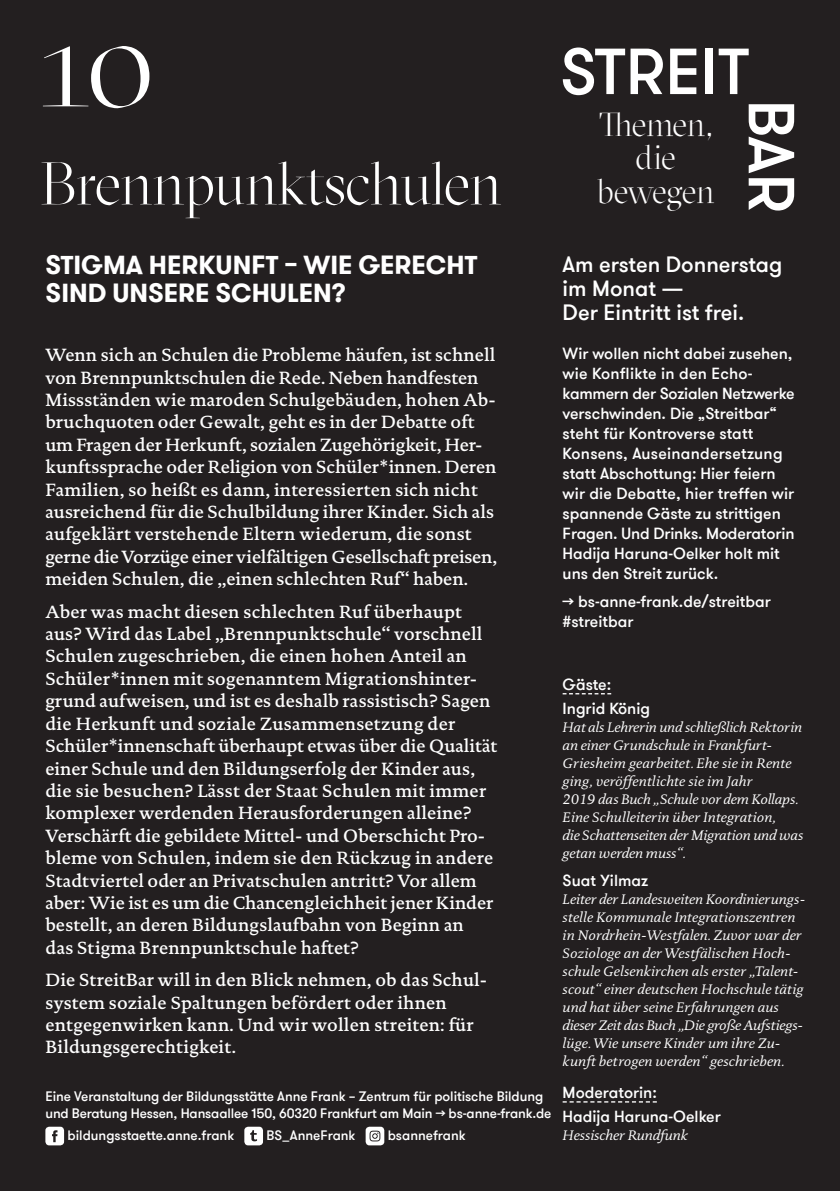
<style>
.page{position:relative;width:840px;height:1191px;background:#fff}
.page>*{position:absolute;margin:0;border:0;box-sizing:border-box;transform-origin:0 0}
.t1{font:300 127px "GT Sectra Display";color:#fff}
.t2{font:500 65px "GT Walsheim Pro";color:#fff}
.t3{font:300 60px "GT Sectra Display";letter-spacing:-.02em;color:#fff}
.t4{font:300 33.2px "GT Sectra Display";letter-spacing:-.02em;color:#fff}
.Rückseite_-_Überschr{font:700 26px/28px "GT Walsheim Pro";color:#fff}
.t5{font:500 22px/24px "GT Walsheim Pro";color:#fff}
.t6{font:500 18px/22.4px "DTL Documenta TOT";letter-spacing:.005em;color:#fff}
.t7{font:500 16px/20px "GT Walsheim Pro";color:#fff}
.t8{font:italic 14px/18px "DTL Documenta TOT";letter-spacing:.01em;color:#fff}
.Rückseite_-_Fließtex{font:500 13.6px/17.6px "GT Walsheim Pro";letter-spacing:-.005em;color:#fff}
</style>
<div class="page">
<div style="left:0;top:0;width:839px;height:1191px;background:#231f20"></div>
<svg style="left:562px;top:693px;width:49px;height:1px"></svg>
<svg style="left:562px;top:1101px;width:94px;height:1px"></svg>
<svg style="left:45px;top:1126px;width:19px;height:19px"></svg>
<svg style="left:244px;top:1126px;width:19px;height:19px"></svg>
<svg style="left:365px;top:1126px;width:19px;height:19px"></svg>
<p class="t1" style="left:40px;top:-16px;width:116px">10</p>
<p class="t3" style="left:40px;top:146px;width:463px">Brennpunktschulen</p>
<p class="Rückseite_-_Überschr" style="left:46px;top:251px;width:433px">STIGMA HERKUNFT – WIE GERECHT<br>SIND UNSERE SCHULEN?</p>
<p class="t6" style="left:45px;top:343px;width:453px">Wenn sich an Schulen die Probleme häufen, ist schnell von Brennpunktschulen die Rede. Neben handfesten Missständen wie maroden Schulgebäuden, hohen Ab&shy;bruchquoten oder Gewalt, geht es in der Debatte oft um Fragen der Herkunft, sozialen Zugehörigkeit, Her&shy;kunftssprache oder Religion von Schüler*innen. Deren Familien, so heißt es dann, interessierten sich nicht ausreichend für die Schulbildung ihrer Kinder. Sich als aufgeklärt verstehende Eltern wiederum, die sonst gerne die Vorzüge einer vielfältigen Gesellschaft preisen, meiden Schulen, die „einen schlechten Ruf“ haben.</p>
<p class="t6" style="left:45px;top:600px;width:453px">Aber was macht diesen schlechten Ruf überhaupt aus? Wird das Label „Brennpunktschule“ vorschnell Schulen zugeschrieben, die einen hohen Anteil an Schüler*innen mit sogenanntem Migrationshinter&shy;grund aufweisen, und ist es deshalb rassistisch? Sagen die Herkunft und soziale Zusammensetzung der Schüler*innenschaft überhaupt etwas über die Qualität einer Schule und den Bildungserfolg der Kinder aus, die sie besuchen? Lässt der Staat Schulen mit immer komplexer werdenden Herausforderungen alleine?<br>Verschärft die gebildete Mittel- und Oberschicht Pro&shy;bleme von Schulen, indem sie den Rückzug in andere Stadtviertel oder an Privatschulen antritt? Vor allem aber: Wie ist es um die Chancengleichheit jener Kinder bestellt, an deren Bildungslaufbahn von Beginn an<br>das Stigma Brennpunktschule haftet?</p>
<p class="t6" style="left:45px;top:968px;width:443px">Die StreitBar will in den Blick nehmen, ob das Schul&shy;system soziale Spaltungen befördert oder ihnen entgegenwirken kann. Und wir wollen streiten: für Bildungsgerechtigkeit.</p>
<p class="Rückseite_-_Fließtex" style="left:45px;top:1087px;width:507px">Eine Veranstaltung der Bildungsstätte Anne Frank – Zentrum für politische Bildung und Beratung Hessen, Hansaallee 150, 60320 Frankfurt am Main → bs-anne-frank.de</p>
<p class="Rückseite_-_Fließtex" style="left:67px;top:1126px;width:168px">bildungsstaette.anne.frank</p>
<p class="Rückseite_-_Fließtex" style="left:266px;top:1126px;width:90px">BS_AnneFrank</p>
<p class="Rückseite_-_Fließtex" style="left:387px;top:1126px;width:79px">bsannefrank</p>
<p class="t2" style="left:559px;top:31px;width:191px">STREIT</p>
<p class="t2" style="left:811px;top:99px;width:115px;rotate:90deg">BAR</p>
<p class="t4" style="left:599px;top:104px;width:114px">Themen,</p>
<p class="t4" style="left:635px;top:137px;width:42px">die</p>
<p class="t4" style="left:597px;top:170px;width:119px">bewegen</p>
<p class="t5" style="left:562px;top:253px;width:221px">Am ersten Donnerstag im Monat —<br>Der Eintritt ist frei.</p>
<p class="t7" style="left:562px;top:344px;width:233px">Wir wollen nicht dabei zusehen, wie Konflikte in den Echo&shy;kammern der Sozialen Netzwerke verschwinden. Die „Streitbar“ steht für Kontroverse statt<br>Konsens, Auseinandersetzung statt Abschottung: Hier feiern wir die Debatte, hier treffen wir spannende Gäste zu strittigen<br>Fragen. Und Drinks. Moderatorin<br>Hadija Haruna-Oelker holt mit uns den Streit zurück.</p>
<p class="t7" style="left:562px;top:592px;width:210px">→ bs-anne-frank.de/streitbar</p>
<p class="t7" style="left:562px;top:612px;width:72px">#streitbar</p>
<p class="t7" style="left:562px;top:674px;width:50px">Gäste:</p>
<p class="t7" style="left:562px;top:698px;width:89px">Ingrid König</p>
<p class="t8" style="left:562px;top:718px;width:242px">Hat als Lehrerin und schließlich Rektorin an einer Grundschule in Frankfurt-Griesheim gearbeitet. Ehe sie in Rente ging, veröffentlichte sie im Jahr<br>2019 das Buch „Schule vor dem Kollaps.<br>Eine Schulleiterin über Integration,<br>die Schattenseiten der Migration und was getan werden muss“.</p>
<p class="t7" style="left:562px;top:870px;width:87px">Suat Yilmaz</p>
<p class="t8" style="left:562px;top:890px;width:244px">Leiter der Landesweiten Koordinierungs&shy;stelle Kommunale Integrationszentren in Nordrhein-Westfalen. Zuvor war der Soziologe an der Westfälischen Hoch&shy;schule Gelsenkirchen als erster „Talent&shy;scout“ einer deutschen Hochschule tätig und hat über seine Erfahrungen aus dieser Zeit das Buch „Die große Aufstiegs&shy;lüge. Wie unsere Kinder um ihre Zu&shy;kunft betrogen werden“ geschrieben.</p>
<p class="t7" style="left:562px;top:1082px;width:96px">Moderatorin:</p>
<p class="t7" style="left:562px;top:1106px;width:160px">Hadija Haruna-Oelker</p>
<p class="t8" style="left:562px;top:1126px;width:126px">Hessischer Rundfunk</p>
</div>
